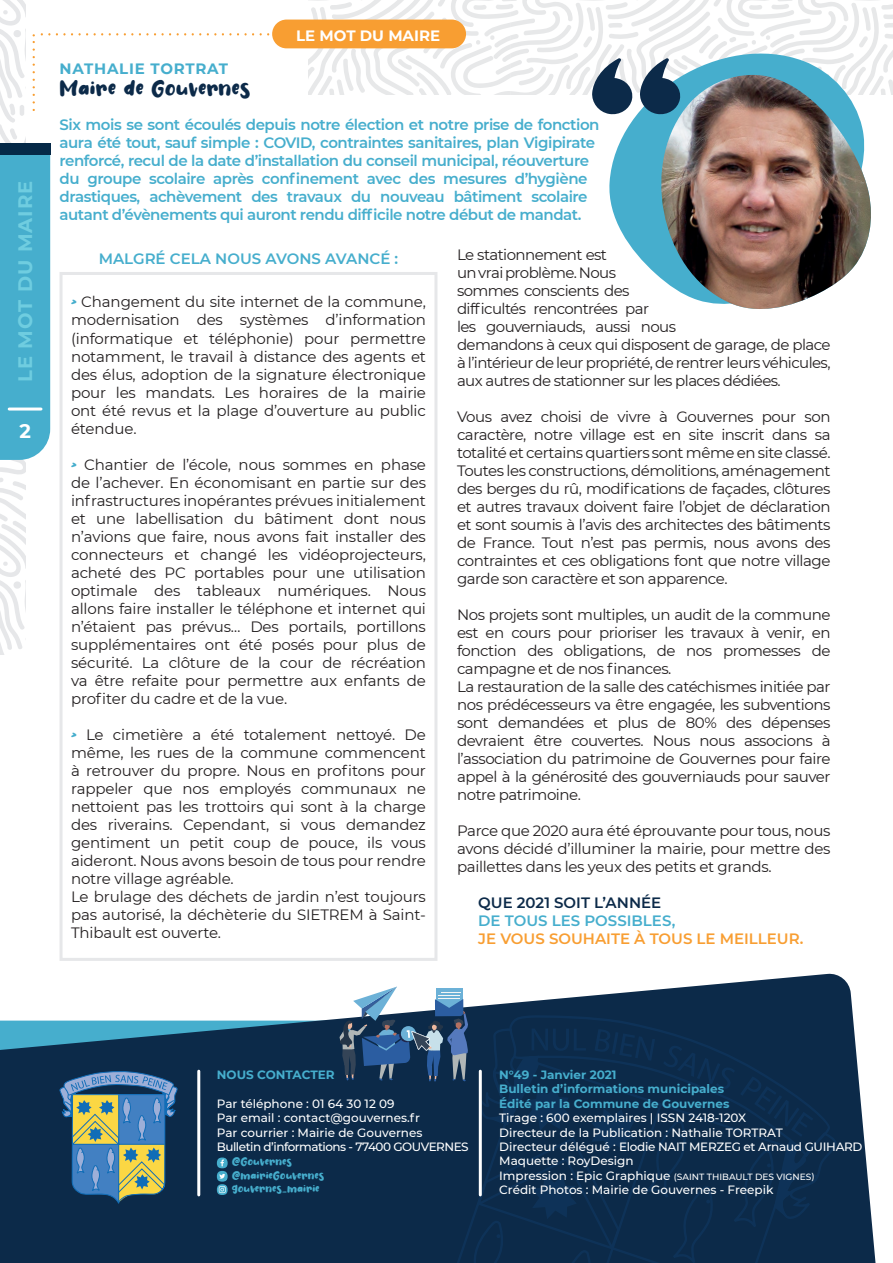
<style>
.page{position:relative;width:893px;height:1263px;background:#fff}
.page>*{position:absolute;margin:0;border:0;box-sizing:border-box;transform-origin:0 0}
.t1{font:24px "Wash Your Hand";color:#0c2a49}
.t2{font:700 19.5px "Montserrat";letter-spacing:.05em;color:#6fcde0}
.t3{font:700 19.5px "Montserrat";color:#fff}
.t4{font:15px/18px "Montserrat";letter-spacing:-.03em;color:#231f20;text-align:justify}
.t5{font:15px/18px "Montserrat";letter-spacing:-.01em;color:#231f20}
.t6{font:600 15px/18px "Montserrat";letter-spacing:-.03em;color:#46aecd}
.t7{font:600 15px "Montserrat";color:#46aecd}
.t8{font:600 15px "Montserrat";color:#f89e32}
.t9{font:600 15px "Montserrat";color:#0c2a49}
.t10{font:700 15px "Montserrat";letter-spacing:.05em;color:#46aecd}
.t11{font:700 15px "Montserrat";color:#fff}
.t12{font:12.45px/13.4px "Wash Your Hand";color:#46aecd}
.t13{font:500 12px/14.4px "Montserrat";color:#fff}
.t14{font:700 12px/14.4px "Montserrat";color:#46aecd}
.s1{font-family:"Wash Your Hand";color:#46aecd}
.s2{font-size:9px}
</style>
<div class="page">
<svg style="left:0;top:973px;width:876px;height:290px;fill:#0c2a49"></svg>
<svg style="left:60px;top:1071px;width:117px;height:132px;background:#607f86"></svg>
<svg style="left:609px;top:116px;width:30px;height:141px;fill:#46aecd"></svg>
<div style="left:639px;top:116px;width:10px;height:152px;background:#46aecd"></div>
<img style="left:649px;top:116px;width:222px;height:193px">
<div style="left:60px;top:272px;width:377px;height:689px;border:3px solid #e6e7e9"></div>
<hr style="left:197px;top:1071px;width:3px;height:124px;background:#fff">
<svg style="left:340px;top:986px;width:497px;height:277px;background:#183554"></svg>
<div style="left:217px;top:1171px;width:11px;height:10px;background:#46aecd;border-radius:50%"></div>
<svg style="left:219px;top:1174px;width:6px;height:5px"></svg>
<svg style="left:217px;top:1184px;width:11px;height:11px"></svg>
<svg style="left:219px;top:1186px;width:7px;height:7px"></svg>
<div style="left:217px;top:1157px;width:11px;height:11px;background:#46aecd;border-radius:50%"></div>
<svg style="left:220px;top:1159px;width:4px;height:7px"></svg>
<svg style="left:56px;top:33px;width:17px;height:2px"></svg>
<svg style="left:139px;top:33px;width:32px;height:2px"></svg>
<svg style="left:222px;top:33px;width:32px;height:2px"></svg>
<svg style="left:305px;top:0;width:588px;height:116px"></svg>
<div style="left:272px;top:20px;width:194px;height:28px;background:#f89e32;border-radius:14px"></div>
<svg style="left:0;top:0;width:50px;height:655px"></svg>
<hr style="left:9px;top:407px;width:32px;height:3px;background:#fff">
<div style="left:0;top:144px;width:50px;height:11px;background:#052947"></div>
<h2 class="t2" style="left:11px;top:382px;width:202px;rotate:-90deg">LE MOT DU MAIRE</h2>
<h2 class="t3" style="left:19px;top:417px;width:13px">2</h2>
<p class="t11" style="left:296px;top:25px;width:145px">LE MOT DU MAIRE</p>
<p class="t10" style="left:60px;top:58px;width:170px">NATHALIE TORTRAT</p>
<h1 class="t1" style="left:60px;top:77px;width:193px">Maire de Gouvernes</h1>
<p class="t6" style="left:60px;top:115px;width:542px">Six mois se sont écoulés depuis notre élection et notre prise de fonction aura été tout, sauf simple : COVID, contraintes sanitaires, plan Vigipirate renforcé, recul de la date d’installation du conseil municipal, réouverture du groupe scolaire après confinement avec des mesures d’hygiène drastiques, achèvement des travaux du nouveau bâtiment scolaire autant d’évènements qui auront rendu difficile notre début de mandat.</p>
<p class="t7" style="left:99px;top:248px;width:301px">MALGRÉ CELA NOUS AVONS AVANCÉ :</p>
<p class="t4" style="left:457px;top:245px;width:375px;text-align:left">Le stationnement est<br>un vrai problème. Nous<br>sommes conscients des<br>difficultés rencontrées par<br>les gouverniauds, aussi nous<br>demandons à ceux qui disposent de garage, de place à l’intérieur de leur propriété, de rentrer leurs véhicules, aux autres de stationner sur les places dédiées.</p>
<p class="t4" style="left:457px;top:407px;width:375px">Vous avez choisi de vivre à Gouvernes pour son caractère, notre village est en site inscrit dans sa totalité et certains quartiers sont même en site classé.<br>Toutes les constructions, démolitions, aménagement des berges du rû, modifications de façades, clôtures et autres travaux doivent faire l’objet de déclaration et sont soumis à l’avis des architectes des bâtiments de France. Tout n’est pas permis, nous avons des contraintes et ces obligations font que notre village garde son caractère et son apparence.</p>
<p class="t4" style="left:457px;top:605px;width:375px;text-align:left">Nos projets sont multiples, un audit de la commune est en cours pour prioriser les travaux à venir, en fonction des obligations, de nos promesses de campagne et de nos finances.<br>La restauration de la salle des catéchismes initiée par nos prédécesseurs va être engagée, les subventions sont demandées et plus de 80% des dépenses devraient être couvertes. Nous nous associons à l’association du patrimoine de Gouvernes pour faire appel à la générosité des gouverniauds pour sauver notre patrimoine.</p>
<p class="t4" style="left:457px;top:821px;width:375px">Parce que 2020 aura été éprouvante pour tous, nous avons décidé d’illuminer la mairie, pour mettre des paillettes dans les yeux des petits et grands.</p>
<p class="t9" style="left:478px;top:892px;width:185px">QUE 2021 SOIT L’ANNÉE</p>
<p class="t7" style="left:478px;top:910px;width:199px">DE TOUS LES POSSIBLES,</p>
<p class="t8" style="left:478px;top:928px;width:327px">JE VOUS SOUHAITE À TOUS LE MEILLEUR.</p>
<p class="t4" style="left:71px;top:293px;width:356px"><span class="s1">&gt;</span> Changement du site internet de la commune, modernisation des systèmes d’information (informatique et téléphonie) pour permettre notamment, le travail à distance des agents et des élus, adoption de la signature électronique pour les mandats. Les horaires de la mairie ont été revus et la plage d’ouverture au public étendue.</p>
<p class="t4" style="left:71px;top:455px;width:356px"><span class="s1">&gt;</span> Chantier de l’école, nous sommes en phase de l’achever. En économisant en partie sur des infrastructures inopérantes prévues initialement et une labellisation du bâtiment dont nous n’avions que faire, nous avons fait installer des connecteurs et changé les vidéoprojecteurs, acheté des PC portables pour une utilisation optimale des tableaux numériques. Nous allons faire installer le téléphone et internet qui n’étaient pas prévus… Des portails, portillons supplémentaires ont été posés pour plus de sécurité. La clôture de la cour de récréation va être refaite pour permettre aux enfants de profiter du cadre et de la vue.</p>
<p class="t5" style="left:71px;top:725px;width:356px"><span class="s1">&gt;</span> Le cimetière a été totalement nettoyé. De même, les rues de la commune commencent à retrouver du propre. Nous en profitons pour rappeler que nos employés communaux ne nettoient pas les trottoirs qui sont à la charge des riverains. Cependant, si vous demandez gentiment un petit coup de pouce, ils vous aideront. Nous avons besoin de tous pour rendre notre village agréable.<br>Le brulage des déchets de jardin n’est toujours pas autorisé, la déchèterie du SIETREM à Saint-Thibault est ouverte.</p>
<p class="t14" style="left:217px;top:1067px;width:119px">NOUS CONTACTER</p>
<p class="t13" style="left:217px;top:1096px;width:253px">Par téléphone : 01 64 30 12 09<br>Par email : contact@gouvernes.fr<br>Par courrier : Mairie de Gouvernes Bulletin d’informations - 77400 GOUVERNES</p>
<p class="t12" style="left:232px;top:1155px;width:94px">@Gouvernes @mairieGouvernes gouvernes_mairie</p>
<p class="t14" style="left:499px;top:1067px;width:232px">N°49 - Janvier 2021<br>Bulletin d’informations municipales<br>Édité par la Commune de Gouvernes</p>
<p class="t13" style="left:499px;top:1110px;width:365px">Tirage : 600 exemplaires | ISSN 2418-120X<br>Directeur de la Publication : Nathalie TORTRAT<br>Directeur délégué : Elodie NAIT MERZEG et Arnaud GUIHARD Maquette : RoyDesign<br>Impression : Epic Graphique <span class="s2">(SAINT THIBAULT DES VIGNES)<br></span>Crédit Photos : Mairie de Gouvernes - Freepik</p>
</div>
